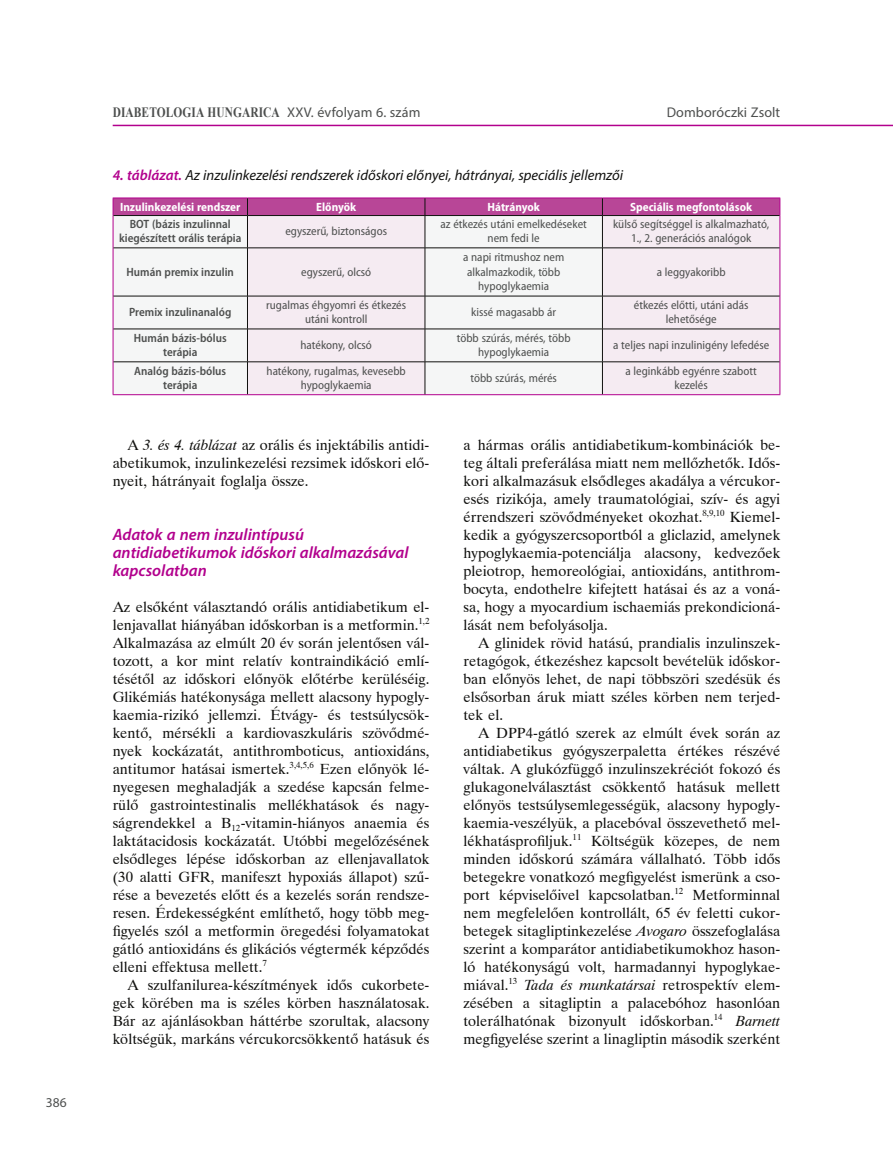
<style>
.page{position:relative;width:893px;height:1161px;background:#fff}
.page>*{position:absolute;margin:0;border:0;box-sizing:border-box;transform-origin:0 0}
.Közcím_1{font:italic 600 16.5px/18px "Myriad Pro";color:#b2008d}
.Normál_beütés_nélkül{font:14.7px/18px "Dutch 801 BT";color:#11110f;text-align:justify}
.Táblázat_cím{font:italic 14.7px "Myriad Pro";color:#11110f}
.t1{font:700 14.25px "Times New Roman";letter-spacing:.01em;color:#4d4f4e;scale:.8 1}
.t2{font:14.1px "Myriad Pro";letter-spacing:.005em;color:#4d4f4e}
.t3{font:13.5px "Myriad Pro";color:#4d4f4e}
.Táblázat{font:semi-condensed 12px/14.4px "Myriad Pro";color:#4d4f4e;text-align:center}
.Táblázat_left{font:600 semi-condensed 12px/14.4px "Myriad Pro";color:#4d4f4e;text-align:center}
.Táblázat_header{font:700 semi-condensed 12px "Myriad Pro";color:#fff}
.s1{font-family:"Myriad Pro";font-weight:400;font-size:14.1px}
.s2{font-weight:600;color:#b2008d}
.s3{font-style:italic}
</style>
<div class="page">
<svg style="left:112px;top:124px;width:352px;height:272px"></svg>
<hr style="left:113px;top:125px;width:780px;height:1px;background:#b2008d">
<div style="left:114px;top:216px;width:133px;height:178px;background:#f5f6f6"></div>
<svg style="left:248px;top:216px;width:531px;height:178px;fill:#f5ebf2"></svg>
<hr style="left:113px;top:216px;width:1px;height:32px;background:#b2008d">
<hr style="left:779px;top:216px;width:1px;height:32px;background:#b2008d">
<hr style="left:113px;top:248px;width:1px;height:48px;background:#b2008d">
<hr style="left:779px;top:248px;width:1px;height:48px;background:#b2008d">
<hr style="left:113px;top:296px;width:1px;height:33px;background:#b2008d">
<hr style="left:779px;top:296px;width:1px;height:33px;background:#b2008d">
<hr style="left:113px;top:329px;width:1px;height:33px;background:#b2008d">
<hr style="left:779px;top:329px;width:1px;height:33px;background:#b2008d">
<hr style="left:113px;top:362px;width:1px;height:32px;background:#b2008d">
<hr style="left:779px;top:362px;width:1px;height:32px;background:#b2008d">
<hr style="left:113px;top:394px;width:134px;height:1px;background:#b2008d">
<hr style="left:247px;top:394px;width:178px;height:1px;background:#b2008d">
<hr style="left:425px;top:394px;width:177px;height:1px;background:#b2008d">
<hr style="left:602px;top:394px;width:178px;height:1px;background:#b2008d">
<div style="left:113px;top:198px;width:667px;height:18px;background:#b84697"></div>
<hr style="left:113px;top:215px;width:134px;height:1px;background:#11110f">
<hr style="left:247px;top:215px;width:178px;height:1px;background:#11110f">
<hr style="left:247px;top:216px;width:1px;height:32px;background:#11110f">
<hr style="left:425px;top:215px;width:177px;height:1px;background:#11110f">
<hr style="left:425px;top:216px;width:1px;height:32px;background:#11110f">
<hr style="left:602px;top:215px;width:177px;height:1px;background:#11110f">
<hr style="left:602px;top:216px;width:1px;height:32px;background:#11110f">
<hr style="left:113px;top:248px;width:134px;height:1px;background:#11110f">
<hr style="left:247px;top:248px;width:178px;height:1px;background:#11110f">
<hr style="left:247px;top:248px;width:1px;height:48px;background:#11110f">
<hr style="left:425px;top:248px;width:177px;height:1px;background:#11110f">
<hr style="left:425px;top:248px;width:1px;height:48px;background:#11110f">
<hr style="left:602px;top:248px;width:177px;height:1px;background:#11110f">
<hr style="left:602px;top:248px;width:1px;height:48px;background:#11110f">
<hr style="left:113px;top:296px;width:134px;height:1px;background:#11110f">
<hr style="left:247px;top:296px;width:178px;height:1px;background:#11110f">
<hr style="left:247px;top:296px;width:1px;height:33px;background:#11110f">
<hr style="left:425px;top:296px;width:177px;height:1px;background:#11110f">
<hr style="left:425px;top:296px;width:1px;height:33px;background:#11110f">
<hr style="left:602px;top:296px;width:177px;height:1px;background:#11110f">
<hr style="left:602px;top:296px;width:1px;height:33px;background:#11110f">
<hr style="left:113px;top:329px;width:134px;height:1px;background:#11110f">
<hr style="left:247px;top:329px;width:178px;height:1px;background:#11110f">
<hr style="left:247px;top:329px;width:1px;height:33px;background:#11110f">
<hr style="left:425px;top:329px;width:177px;height:1px;background:#11110f">
<hr style="left:425px;top:329px;width:1px;height:33px;background:#11110f">
<hr style="left:602px;top:329px;width:177px;height:1px;background:#11110f">
<hr style="left:602px;top:329px;width:1px;height:33px;background:#11110f">
<hr style="left:113px;top:362px;width:134px;height:1px;background:#11110f">
<hr style="left:247px;top:362px;width:178px;height:1px;background:#11110f">
<hr style="left:247px;top:362px;width:1px;height:32px;background:#11110f">
<hr style="left:425px;top:362px;width:177px;height:1px;background:#11110f">
<hr style="left:425px;top:362px;width:1px;height:32px;background:#11110f">
<hr style="left:602px;top:362px;width:177px;height:1px;background:#11110f">
<hr style="left:602px;top:362px;width:1px;height:32px;background:#11110f">
<p class="t3" style="left:46px;top:1094px;width:22px">386</p>
<p class="t1" style="left:113px;top:102px;width:386px">DIABETOLOGIA HUNGARICA <span class="s1">XXV. évfolyam 6. szám</span></p>
<p class="t2" style="left:667px;top:104px;width:115px">Domboróczki Zsolt</p>
<p class="Táblázat_cím" style="left:113px;top:166px;width:512px"><span class="s2">4. táblázat.</span> Az inzulinkezelési rendszerek időskori előnyei, hátrányai, speciális jellemzői</p>
<p class="Táblázat_header" style="left:120px;top:199px;width:122px">Inzulinkezelési rendszer</p>
<p class="Táblázat_header" style="left:316px;top:199px;width:41px">Előnyök</p>
<p class="Táblázat_header" style="left:488px;top:199px;width:54px">Hátrányok</p>
<p class="Táblázat_header" style="left:630px;top:199px;width:123px">Speciális megfontolások</p>
<p class="Táblázat_left" style="left:119px;top:216px;width:124px">BOT (bázis inzulinnal kiegészített orális terápia</p>
<p class="Táblázat" style="left:285px;top:224px;width:103px">egyszerű, biztonságos</p>
<p class="Táblázat" style="left:440px;top:217px;width:148px">az étkezés utáni emelkedéseket nem fedi le</p>
<p class="Táblázat" style="left:613px;top:217px;width:158px">külső segítséggel is alkalmazható,<br>1., 2. generációs analógok</p>
<p class="Táblázat_left" style="left:127px;top:264px;width:109px">Humán premix inzulin</p>
<p class="Táblázat" style="left:301px;top:264px;width:72px">egyszerű, olcsó</p>
<p class="Táblázat" style="left:463px;top:250px;width:103px">a napi ritmushoz nem alkalmazkodik, több hypoglykaemia</p>
<p class="Táblázat" style="left:657px;top:264px;width:70px">a leggyakoribb</p>
<p class="Táblázat_left" style="left:129px;top:305px;width:104px">Premix inzulinanalóg</p>
<p class="Táblázat" style="left:266px;top:298px;width:141px">rugalmas éhgyomri és étkezés utáni kontroll</p>
<p class="Táblázat" style="left:471px;top:305px;width:87px">kissé magasabb ár</p>
<p class="Táblázat" style="left:634px;top:298px;width:116px">étkezés előtti, utáni adás lehetősége</p>
<p class="Táblázat_left" style="left:134px;top:330px;width:94px">Humán bázis-bólus terápia</p>
<p class="Táblázat" style="left:300px;top:338px;width:73px">hatékony, olcsó</p>
<p class="Táblázat" style="left:457px;top:330px;width:115px">több szúrás, mérés, több hypoglykaemia</p>
<p class="Táblázat" style="left:613px;top:338px;width:158px">a teljes napi inzulinigény lefedése</p>
<p class="Táblázat_left" style="left:134px;top:363px;width:93px">Analóg bázis-bólus terápia</p>
<p class="Táblázat" style="left:267px;top:363px;width:141px">hatékony, rugalmas, kevesebb hypoglykaemia</p>
<p class="Táblázat" style="left:470px;top:371px;width:88px">több szúrás, mérés</p>
<p class="Táblázat" style="left:625px;top:363px;width:133px">a leginkább egyénre szabott kezelés</p>
<p class="Normál_beütés_nélkül" style="left:113px;top:435px;width:318px;text-indent:15px">A <span class="s3">3. és 4. táblázat</span> az orális és injektábilis antidi&shy;abetikumok, inzulinkezelési rezsimek időskori elő&shy;nyeit, hátrányait foglalja össze.</p>
<h2 class="Közcím_1" style="left:113px;top:525px;width:297px">Adatok a nem inzulintípusú antidiabetikumok időskori alkalmazásával kapcsolatban</h2>
<p class="Normál_beütés_nélkül" style="left:113px;top:597px;width:318px">Az elsőként választandó orális antidiabetikum el&shy;lenjavallat hiányában időskorban is a metformin.<sup>1,2<br></sup>Alkalmazása az elmúlt 20 év során jelentősen vál&shy;tozott, a kor mint relatív kontraindikáció emlí&shy;tésétől az időskori előnyök előtérbe kerüléséig.<br>Glikémiás hatékonysága mellett alacsony hypogly&shy;kaemia-rizikó jellemzi. Étvágy- és testsúlycsök&shy;kentő, mérsékli a kardiovaszkuláris szövődmé&shy;nyek kockázatát, antithromboticus, antioxidáns, antitumor hatásai ismertek.<sup>3,4,5,6</sup> Ezen előnyök lé&shy;nyegesen meghaladják a szedése kapcsán felme&shy;rülő gastrointestinalis mellékhatások és nagy&shy;ságrendekkel a B<sub>12</sub>-vitamin-hiányos anaemia és laktátacidosis kockázatát. Utóbbi megelőzésének elsődleges lépése időskorban az ellenjavallatok (30 alatti GFR, manifeszt hypoxiás állapot) szű&shy;rése a bevezetés előtt és a kezelés során rendsze&shy;resen. Érdekességként említhető, hogy több meg&shy;figyelés szól a metformin öregedési folyamatokat gátló antioxidáns és glikációs végtermék képződés elleni effektusa mellett.<sup>7</sup></p>
<p class="Normál_beütés_nélkül" style="left:113px;top:975px;width:318px;text-indent:15px">A szulfanilurea-készítmények idős cukorbete&shy;gek körében ma is széles körben használatosak.<br>Bár az ajánlásokban háttérbe szorultak, alacsony költségük, markáns vércukorcsökkentő hatásuk és</p>
<p class="Normál_beütés_nélkül" style="left:463px;top:435px;width:318px">a hármas orális antidiabetikum-kombinációk be&shy;teg általi preferálása miatt nem mellőzhetők. Idős&shy;kori alkalmazásuk elsődleges akadálya a vércukor&shy;esés rizikója, amely traumatológiai, szív- és agyi érrendszeri szövődményeket okozhat.<sup>8,9,10</sup> Kiemel&shy;kedik a gyógyszercsoportból a gliclazid, amelynek hypoglykaemia-potenciálja alacsony, kedvezőek pleiotrop, hemoreológiai, antioxidáns, antithrom&shy;bocyta, endothelre kifejtett hatásai és az a voná&shy;sa, hogy a myocardium ischaemiás prekondicioná&shy;lását nem befolyásolja.</p>
<p class="Normál_beütés_nélkül" style="left:463px;top:633px;width:318px;text-indent:15px">A glinidek rövid hatású, prandialis inzulinszek&shy;retagógok, étkezéshez kapcsolt bevételük időskor&shy;ban előnyös lehet, de napi többszöri szedésük és elsősorban áruk miatt széles körben nem terjed&shy;tek el.</p>
<p class="Normál_beütés_nélkül" style="left:463px;top:723px;width:318px;text-indent:15px">A DPP4-gátló szerek az elmúlt évek során az antidiabetikus gyógyszerpaletta értékes részévé váltak. A glukózfüggő inzulinszekréciót fokozó és glukagonelválasztást csökkentő hatásuk mellett előnyös testsúlysemlegességük, alacsony hypogly&shy;kaemia-veszélyük, a placebóval összevethető mel&shy;lékhatásprofiljuk.<sup>11</sup> Költségük közepes, de nem minden időskorú számára vállalható. Több idős betegekre vonatkozó megfigyelést ismerünk a cso&shy;port képviselőivel kapcsolatban.<sup>12</sup> Metforminnal nem megfelelően kontrollált, 65 év feletti cukor&shy;betegek sitagliptinkezelése <span class="s3">Avogaro</span> összefoglalása szerint a komparátor antidiabetikumokhoz hason&shy;ló hatékonyságú volt, harmadannyi hypoglykae&shy;miával.<sup>13</sup> <span class="s3">Tada és munkatársai</span> retrospektív elem&shy;zésében a sitagliptin a palacebóhoz hasonlóan tolerálhatónak bizonyult időskorban.<sup>14</sup> <span class="s3">Barnett </span>megfigyelése szerint a linagliptin második szerként</p>
</div>
